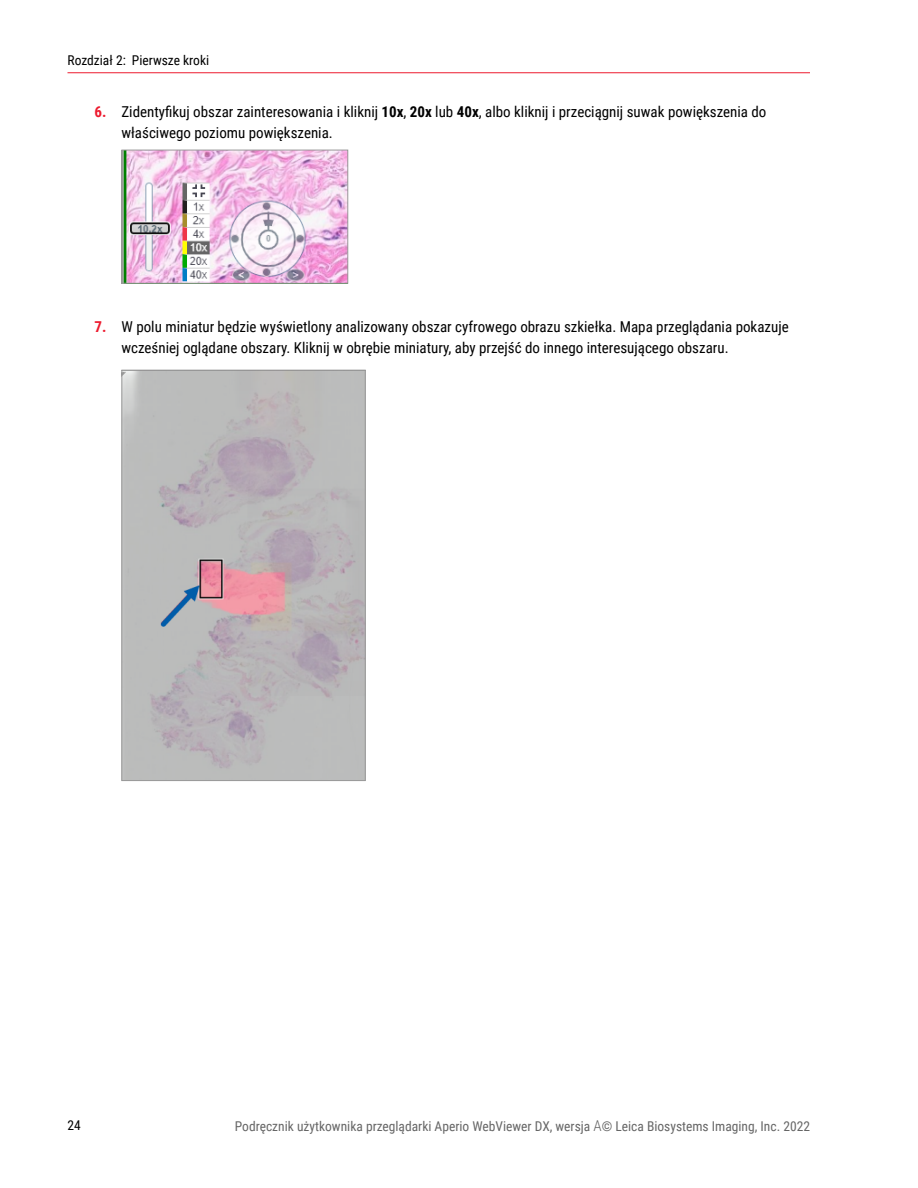
<style>
.page{position:relative;width:918px;height:1188px;background:#fff}
.page>*{position:absolute;margin:0;border:0;box-sizing:border-box;transform-origin:0 0}
.t1{font:15px/21px "Roboto Condensed";color:#000}
.t2{font:13.5px "Roboto Condensed";color:#666}
.t3{font:13.5px "Roboto Condensed";color:#000}
.s1{font-weight:700;color:#ed1b2f}
.s2{font-weight:700}
.s3{font-weight:300;font-size:15px}
</style>
<div class="page">
<hr style="left:68px;top:72px;width:742px;height:1px;background:#ed1b2f">
<img style="left:124px;top:152px;width:222px;height:130px">
<div style="left:122px;top:150px;width:226px;height:134px;border:1px solid #999"></div>
<img style="left:124px;top:372px;width:240px;height:407px">
<div style="left:122px;top:370px;width:244px;height:411px;border:1px solid #999"></div>
<p class="t3" style="left:68px;top:51px;width:143px">Rozdział 2: Pierwsze kroki</p>
<p class="t1" style="left:121px;top:100px;width:646px;text-indent:-27px"><span class="s1">6.</span> Zidentyfikuj obszar zainteresowania i kliknij <span class="s2">10x</span>, <span class="s2">20x</span> lub <span class="s2">40x</span>, albo kliknij i przeciągnij suwak powiększenia do właściwego poziomu powiększenia.</p>
<p class="t1" style="left:122px;top:315px;width:669px;text-indent:-27px"><span class="s1">7.</span> W polu miniatur będzie wyświetlony analizowany obszar cyfrowego obrazu szkiełka. Mapa przeglądania pokazuje wcześniej oglądane obszary. Kliknij w obrębie miniatury, aby przejść do innego interesującego obszaru.</p>
<p class="t3" style="left:67px;top:1116px;width:15px">24</p>
<p class="t2" style="left:235px;top:1117px;width:577px">Podręcznik użytkownika przeglądarki Aperio WebViewer DX, wersja <span class="s3">A</span>© Leica Biosystems Imaging, Inc. 2022</p>
</div>
